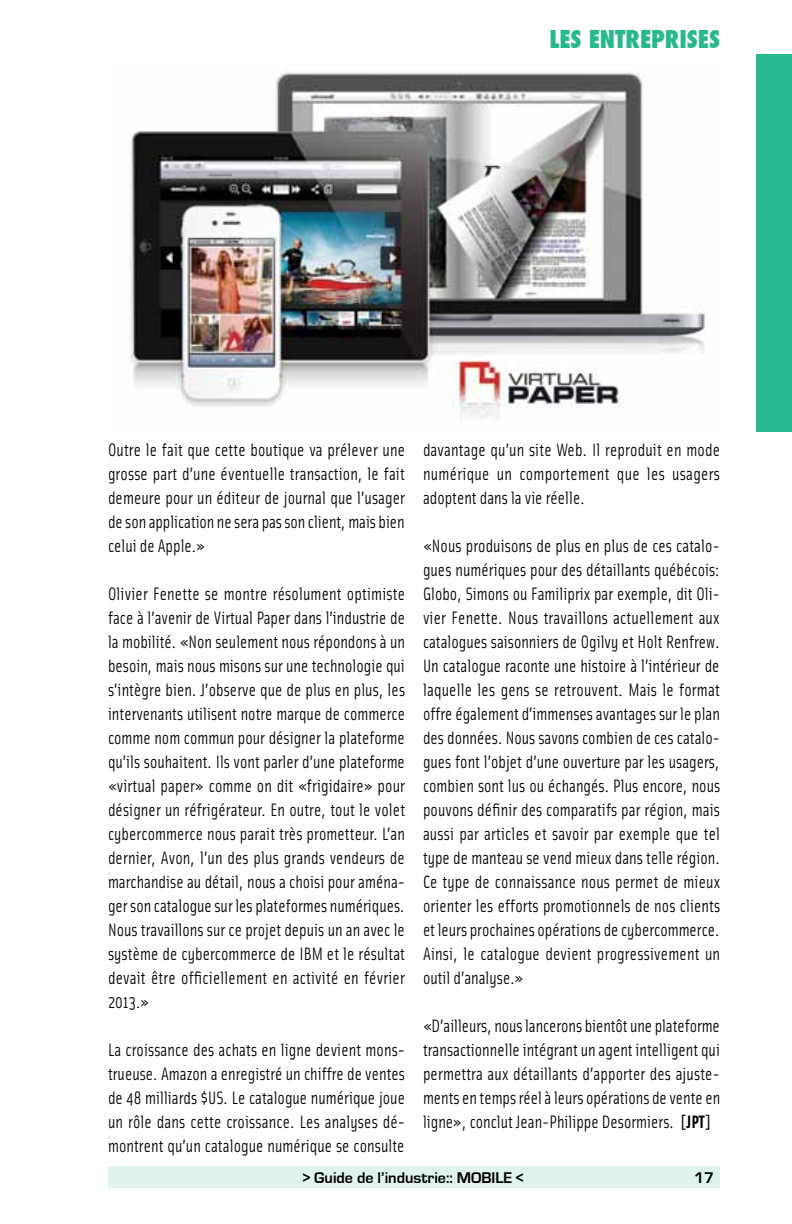
<style>
.page{position:relative;width:792px;height:1224px;background:#fff}
.page>*{position:absolute;margin:0;border:0;box-sizing:border-box;transform-origin:0 0}
.t1{font:800 condensed 24px "Futura";color:#27b88f}
.t2{font:18px/24px "Solex";letter-spacing:.005em;color:#000;text-align:justify;scale:.95 1}
.t3{font:700 16px "Eurostile";color:#000}
.s1{font-weight:700}
</style>
<div class="page">
<img style="left:130px;top:72px;width:575px;height:347px">
<div style="left:108px;top:1166px;width:612px;height:22px;background:#dff4ee"></div>
<div style="left:756px;top:54px;width:36px;height:378px;background:#27b88f"></div>
<h1 class="t1" style="left:549px;top:23px;width:171px">LES ENTREPRISES</h1>
<p class="t2" style="left:108px;top:437px;width:314px">Outre le fait que cette boutique va prélever une grosse part d’une éventuelle transaction, le fait demeure pour un éditeur de journal que l’usager de son application ne sera pas son client, mais bien celui de Apple.»</p>
<p class="t2" style="left:108px;top:581px;width:314px">Olivier Fenette se montre résolument optimiste face à l’avenir de Virtual Paper dans l’industrie de la mobilité. «Non seulement nous répondons à un besoin, mais nous misons sur une technologie qui s’intègre bien. J’observe que de plus en plus, les intervenants utilisent notre marque de commerce comme nom commun pour désigner la plateforme qu’ils souhaitent. Ils vont parler d’une plateforme «virtual paper» comme on dit «frigidaire» pour désigner un réfrigérateur. En outre, tout le volet cybercommerce nous parait très prometteur. L’an dernier, Avon, l’un des plus grands vendeurs de marchandise au détail, nous a choisi pour aména&shy;ger son catalogue sur les plateformes numériques.<br>Nous travaillons sur ce projet depuis un an avec le système de cybercommerce de IBM et le résultat devait être officiellement en activité en février 2013.»</p>
<p class="t2" style="left:108px;top:1037px;width:314px">La croissance des achats en ligne devient mons&shy;trueuse. Amazon a enregistré un chiffre de ventes de 48 milliards $US. Le catalogue numérique joue un rôle dans cette croissance. Les analyses dé&shy;montrent qu’un catalogue numérique se consulte</p>
<p class="t2" style="left:423px;top:437px;width:314px">davantage qu’un site Web. Il reproduit en mode numérique un comportement que les usagers adoptent dans la vie réelle.</p>
<p class="t2" style="left:423px;top:533px;width:314px">«Nous produisons de plus en plus de ces catalo&shy;gues numériques pour des détaillants québécois:<br>Globo, Simons ou Familiprix par exemple, dit Oli&shy;vier Fenette. Nous travaillons actuellement aux catalogues saisonniers de Ogilvy et Holt Renfrew.<br>Un catalogue raconte une histoire à l’intérieur de laquelle les gens se retrouvent. Mais le format offre également d’immenses avantages sur le plan des données. Nous savons combien de ces catalo&shy;gues font l’objet d’une ouverture par les usagers, combien sont lus ou échangés. Plus encore, nous pouvons définir des comparatifs par région, mais aussi par articles et savoir par exemple que tel type de manteau se vend mieux dans telle région.<br>Ce type de connaissance nous permet de mieux orienter les efforts promotionnels de nos clients et leurs prochaines opérations de cybercommerce.<br>Ainsi, le catalogue devient progressivement un outil d’analyse.»</p>
<p class="t2" style="left:423px;top:1013px;width:314px">«D’ailleurs, nous lancerons bientôt une plateforme transactionnelle intégrant un agent intelligent qui permettra aux détaillants d’apporter des ajuste&shy;ments en temps réel à leurs opérations de vente en ligne», conclut Jean-Philippe Desormiers. <span class="s1">[JPT]</span></p>
<p class="t3" style="left:303px;top:1169px;width:221px">&gt; Guide de l’industrie:: MOBILE &lt;</p>
<p class="t3" style="left:694px;top:1169px;width:22px">17</p>
</div>
